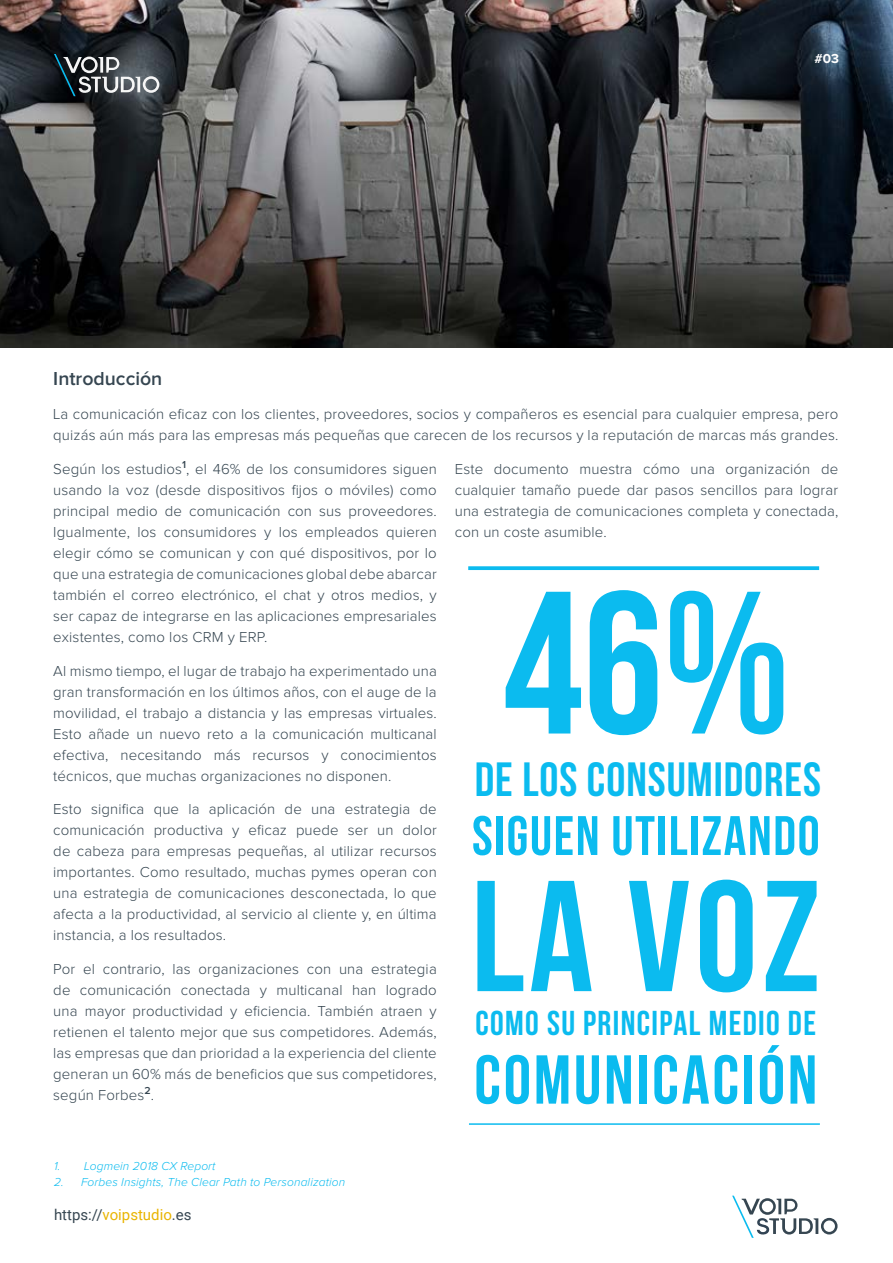
<style>
.page{position:relative;width:893px;height:1263px;background:#fff}
.page>*{position:absolute;margin:0;border:0;box-sizing:border-box;transform-origin:0 0}
.t1{font:700 202.5px "Bebas Neue";color:#0bbbef}
.t2{font:700 157.5px "Bebas Neue";color:#0bbbef}
.t3{font:700 69px "Bebas Neue";letter-spacing:.04em;color:#0bbbef}
.t4{font:700 55.5px "Bebas Neue";letter-spacing:.03em;color:#0bbbef}
.t5{font:700 48px "Bebas Neue";letter-spacing:.02em;color:#0bbbef}
.t6{font:700 34.5px "Bebas Neue";letter-spacing:.04em;color:#0bbbef}
.t7{font:600 19.5px "Proxima Nova";color:#364651}
.t8{font:300 15px/21px "Proxima Nova";letter-spacing:.01em;color:#364651;text-align:justify}
.t9{font:15px "Roboto";color:#364651}
.t10{font:700 13.5px "Proxima Nova";color:#fff}
.t11{font:italic 300 12px "Proxima Nova";letter-spacing:.01em;color:#0bbbef}
.s1{color:#e9b400}
</style>
<div class="page">
<img style="left:0;top:0;width:893px;height:348px">
<svg style="left:54px;top:54px;width:105px;height:42px;background:#555c61"></svg>
<svg style="left:732px;top:1196px;width:105px;height:42px"></svg>
<svg style="left:468px;top:566px;width:351px;height:4px"></svg>
<hr style="left:469px;top:1123px;width:351px;height:2px;background:#0bbbef">
<p class="t10" style="left:814px;top:53px;width:26px">#03</p>
<h3 class="t7" style="left:53px;top:370px;width:111px">Introducción</h3>
<p class="t8" style="left:53px;top:404px;width:786px">La comunicación eficaz con los clientes, proveedores, socios y compañeros es esencial para cualquier empresa, pero quizás aún más para las empresas más pequeñas que carecen de los recursos y la reputación de marcas más grandes.</p>
<p class="t8" style="left:53px;top:459px;width:385px">Según los estudios<sup>1</sup>, el 46% de los consumidores siguen usando la voz (desde dispositivos fijos o móviles) como principal medio de comunicación con sus proveedores.<br>Igualmente, los consumidores y los empleados quieren elegir cómo se comunican y con qué dispositivos, por lo que una estrategia de comunicaciones global debe abarcar también el correo electrónico, el chat y otros medios, y ser capaz de integrarse en las aplicaciones empresariales existentes, como los CRM y ERP.</p>
<p class="t8" style="left:53px;top:661px;width:385px">Al mismo tiempo, el lugar de trabajo ha experimentado una gran transformación en los últimos años, con el auge de la movilidad, el trabajo a distancia y las empresas virtuales.<br>Esto añade un nuevo reto a la comunicación multicanal efectiva, necesitando más recursos y conocimientos técnicos, que muchas organizaciones no disponen.</p>
<p class="t8" style="left:53px;top:799px;width:385px">Esto significa que la aplicación de una estrategia de comunicación productiva y eficaz puede ser un dolor de cabeza para empresas pequeñas, al utilizar recursos importantes. Como resultado, muchas pymes operan con una estrategia de comunicaciones desconectada, lo que afecta a la productividad, al servicio al cliente y, en última instancia, a los resultados.</p>
<p class="t8" style="left:53px;top:959px;width:385px">Por el contrario, las organizaciones con una estrategia de comunicación conectada y multicanal han logrado una mayor productividad y eficiencia. También atraen y retienen el talento mejor que sus competidores. Además, las empresas que dan prioridad a la experiencia del cliente generan un 60% más de beneficios que sus competidores, según Forbes<sup>2</sup>.</p>
<p class="t8" style="left:455px;top:459px;width:385px">Este documento muestra cómo una organización de cualquier tamaño puede dar pasos sencillos para lograr una estrategia de comunicaciones completa y conectada, con un coste asumible.</p>
<h1 class="t1" style="left:503px;top:552px;width:289px">46%</h1>
<h3 class="t5" style="left:475px;top:753px;width:348px">DE LOS CONSUMIDORES</h3>
<h3 class="t4" style="left:472px;top:805px;width:349px">SIGUEN UTILIZANDO</h3>
<h2 class="t2" style="left:471px;top:850px;width:351px">LA VOZ</h2>
<h3 class="t6" style="left:475px;top:1004px;width:342px">COMO SU PRINCIPAL MEDIO DE</h3>
<h3 class="t3" style="left:474px;top:1042px;width:344px">COMUNICACIÓN</h3>
<p class="t11" style="left:54px;top:1160px;width:163px">1. Logmein 2018 CX Report</p>
<p class="t11" style="left:54px;top:1177px;width:293px">2. Forbes Insights, The Clear Path to Personalization</p>
<p class="t9" style="left:54px;top:1204px;width:139px">https://<span class="s1">voipstudio</span>.es</p>
</div>
